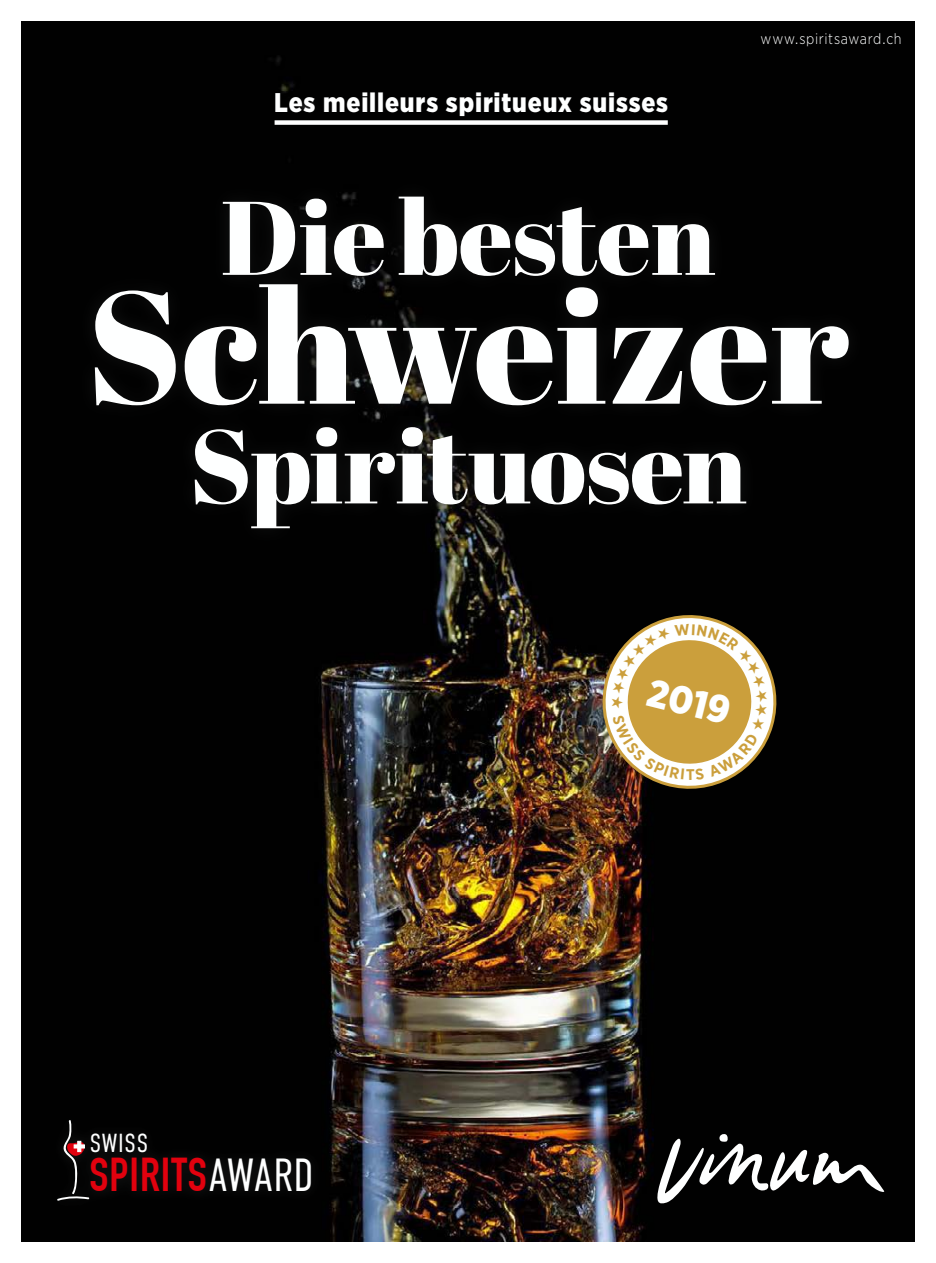
<style>
.page{position:relative;width:936px;height:1263px;background:#fff}
.page>*{position:absolute;margin:0;border:0;box-sizing:border-box;transform-origin:0 0}
.t1{font:159.15px "Abril Fatface";letter-spacing:-.005em;color:#feffff}
.t2{font:104.25px "Abril Fatface";letter-spacing:-.005em;color:#feffff}
.t3{font:700 46.35px "DIN Condensed";letter-spacing:.02em;color:#e2010e}
.t4{font:900 39px "Gotham Narrow";color:#feffff}
.t5{font:900 27px "Gotham Narrow";letter-spacing:.035em;color:#feffff}
.t6{font:300 26.1px "DIN Condensed";letter-spacing:.03em;color:#feffff}
.t7{font:300 15px "Gotham Narrow";letter-spacing:.04em;color:#feffff}
.s1{font-weight:300;color:#feffff}
</style>
<div class="page">
<img style="left:21px;top:21px;width:893px;height:1221px">
<svg style="left:654px;top:1133px;width:231px;height:70px"></svg>
<div style="left:45px;top:1107px;width:280px;height:107px;background:#010101"></div>
<svg style="left:57px;top:1120px;width:33px;height:81px"></svg>
<div style="left:74px;top:1144px;width:11px;height:4px;border:1px solid #feffff"></div>
<div style="left:77px;top:178px;width:789px;height:369px;background:#030303"></div>
<div style="left:274px;top:120px;width:393px;height:5px;background:#feffff"></div>
<svg style="left:594px;top:607px;width:190px;height:190px"></svg>
<p class="t5" style="left:274px;top:84px;width:395px">Les meilleurs spiritueux suisses</p>
<p class="t7" style="left:760px;top:30px;width:143px">www.spiritsaward.ch</p>
<h2 class="t2" style="left:221px;top:165px;width:496px">Die besten</h2>
<h1 class="t1" style="left:87px;top:235px;width:764px">Schweizer</h1>
<h2 class="t2" style="left:189px;top:393px;width:558px">Spirituosen</h2>
<p class="t6" style="left:90px;top:1128px;width:60px">SWISS</p>
<h3 class="t3" style="left:90px;top:1148px;width:225px">SPIRITS<span class="s1">AWARD</span></h3>
<h3 class="t4" style="left:654px;top:666px;width:85px;rotate:14deg">2019</h3>
</div>
